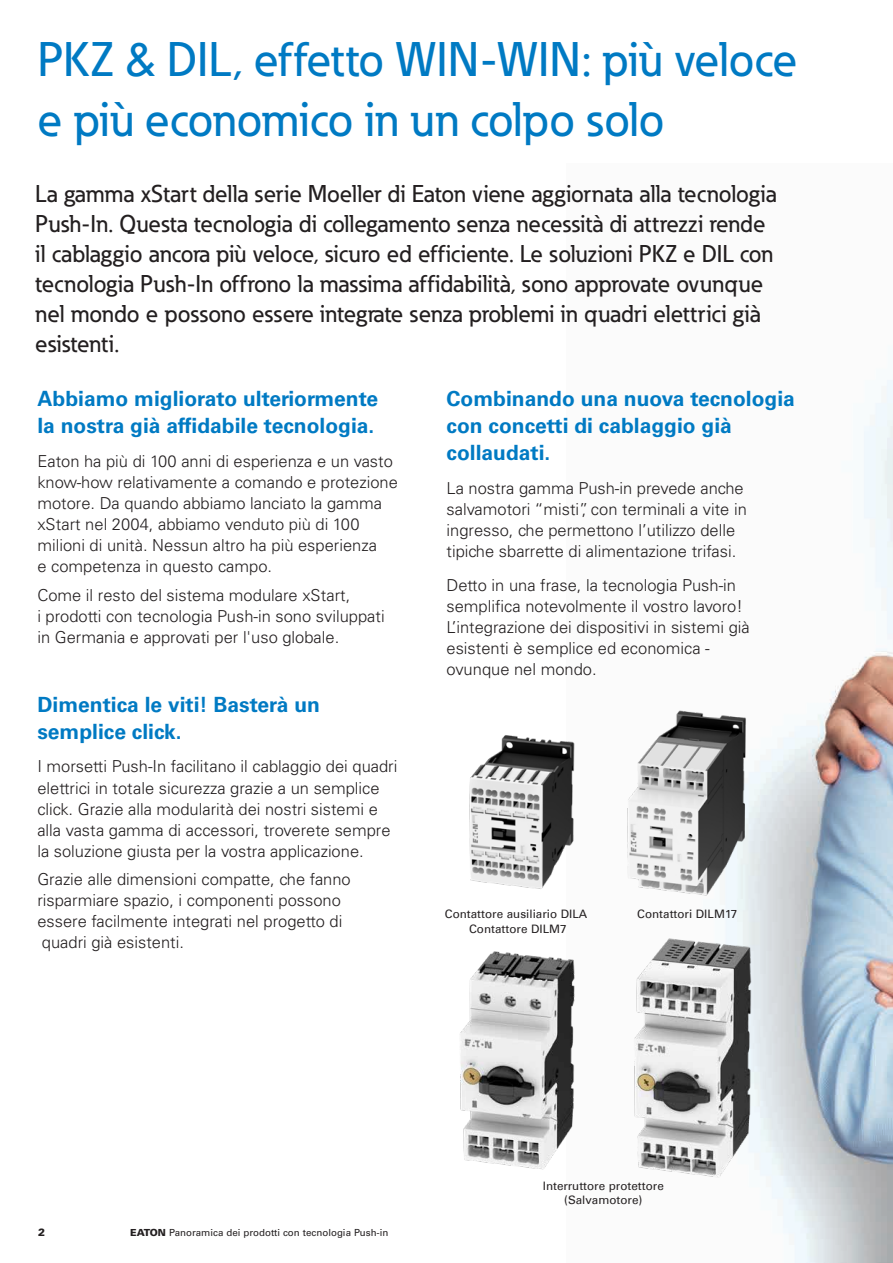
<style>
.page{position:relative;width:893px;height:1263px;background:#fff}
.page>*{position:absolute;margin:0;border:0;box-sizing:border-box;transform-origin:0 0}
.t1{font:500 48px/60px "Eaton";color:#007ac3}
.t2{font:500 24px/30px "Eaton";color:#231f20}
.t3{font:700 21px/27px "Univers LT Std";color:#007ac3}
.t4{font:300 16.5px/21px "Univers LT Std";color:#231f20}
.t5{font:11.7px/14.4px "EATON Univers";color:#231f20;text-align:center}
.t6{font:900 10.5px "Univers LT Std";color:#231f20}
.t7{font:9.75px "Univers LT Std";color:#231f20}
.s1{font-weight:900}
</style>
<div class="page">
<img style="left:725px;top:380px;width:168px;height:883px">
<img style="left:469px;top:735px;width:106px;height:154px">
<img style="left:627px;top:706px;width:134px;height:204px">
<img style="left:460px;top:951px;width:115px;height:219px">
<img style="left:634px;top:937px;width:131px;height:246px">
<h1 class="t1" style="left:37px;top:29px;width:761px">PKZ &amp; DIL, effetto WIN-WIN: più veloce e più economico in un colpo solo</h1>
<p class="t2" style="left:35px;top:178px;width:743px">La gamma xStart della serie Moeller di Eaton viene aggiornata alla tecnologia Push-In. Questa tecnologia di collegamento senza necessità di attrezzi rende il cablaggio ancora più veloce, sicuro ed efficiente. Le soluzioni PKZ e DIL con tecnologia Push-In offrono la massima affidabilità, sono approvate ovunque nel mondo e possono essere integrate senza problemi in quadri elettrici già esistenti.</p>
<p class="t3" style="left:37px;top:386px;width:342px">Abbiamo migliorato ulteriormente la nostra già affidabile tecnologia.</p>
<p class="t4" style="left:37px;top:451px;width:362px">Eaton ha più di 100 anni di esperienza e un vasto know-how relativamente a comando e protezione motore. Da quando abbiamo lanciato la gamma xStart nel 2004, abbiamo venduto più di 100 milioni di unità. Nessun altro ha più esperienza<br>e competenza in questo campo.</p>
<p class="t4" style="left:37px;top:584px;width:349px">Come il resto del sistema modulare xStart,<br>i prodotti con tecnologia Push-in sono sviluppati in Germania e approvati per l'uso globale.</p>
<p class="t3" style="left:37px;top:691px;width:284px">Dimentica le viti! Basterà un semplice click.</p>
<p class="t4" style="left:37px;top:756px;width:362px">I morsetti Push-In facilitano il cablaggio dei quadri elettrici in totale sicurezza grazie a un semplice click. Grazie alla modularità dei nostri sistemi e alla vasta gamma di accessori, troverete sempre la soluzione giusta per la vostra applicazione.</p>
<p class="t4" style="left:37px;top:869px;width:315px">Grazie alle dimensioni compatte, che fanno risparmiare spazio, i componenti possono essere facilmente integrati nel progetto di quadri già esistenti.</p>
<p class="t3" style="left:447px;top:386px;width:350px">Combinando una nuova tecnologia con concetti di cablaggio già collaudati.</p>
<p class="t4" style="left:447px;top:478px;width:302px">La nostra gamma Push-in prevede anche salvamotori “misti”, con terminali a vite in ingresso, che permettono l’utilizzo delle tipiche sbarrette di alimentazione trifasi.</p>
<p class="t4" style="left:447px;top:575px;width:305px">Detto in una frase, la tecnologia Push-in semplifica notevolmente il vostro lavoro!<br>L’integrazione dei dispositivi in sistemi già esistenti è semplice ed economica - ovunque nel mondo.</p>
<p class="t5" style="left:445px;top:907px;width:144px">Contattore ausiliario DILA<br>Contattore DILM7</p>
<p class="t5" style="left:637px;top:907px;width:102px">Contattori DILM17</p>
<p class="t6" style="left:38px;top:1225px;width:9px">2</p>
<p class="t7" style="left:130px;top:1227px;width:260px"><span class="s1">EATON</span> Panoramica dei prodotti con tecnologia Push-in</p>
<p class="t5" style="left:543px;top:1179px;width:123px">Interruttore protettore (Salvamotore)</p>
</div>
